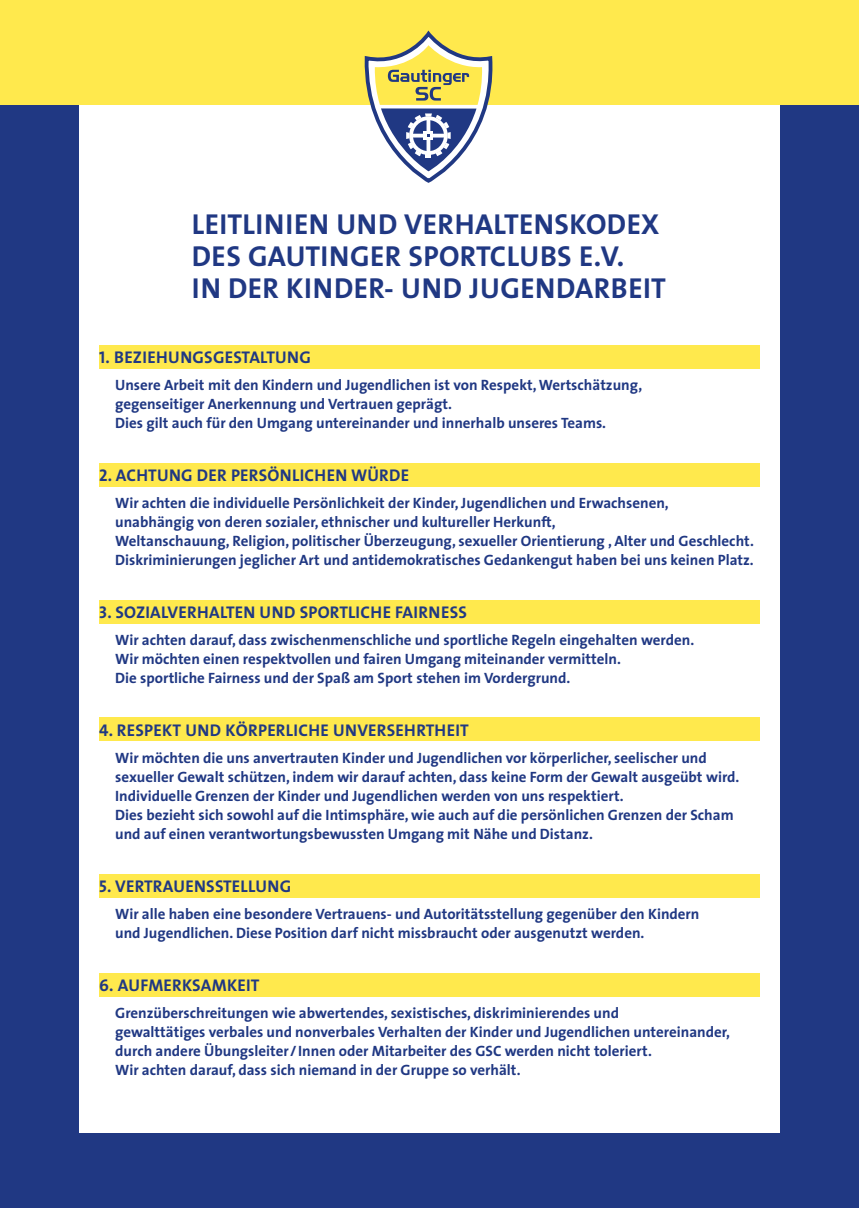
<style>
.page{position:relative;width:859px;height:1208px;background:#fff}
.page>*{position:absolute;margin:0;border:0;box-sizing:border-box;transform-origin:0 0}
.t1{font:700 29px/32px "The Sans";letter-spacing:.015em;color:#203883}
.t2{font:700 17px "The Sans";letter-spacing:.015em;color:#203883}
.t3{font:700 15px/19px "The Sans";color:#203883}
.s1{font-family:"The Sans Bold Caps";font-weight:400}
</style>
<div class="page">
<div style="left:0;top:105px;width:859px;height:1103px;background:#203883"></div>
<div style="left:79px;top:91px;width:701px;height:1041px;background:#fff"></div>
<div style="left:99px;top:345px;width:660px;height:24px;background:#ffe94d"></div>
<div style="left:99px;top:463px;width:660px;height:24px;background:#ffe94d"></div>
<div style="left:99px;top:600px;width:660px;height:23px;background:#ffe94d"></div>
<div style="left:99px;top:718px;width:660px;height:23px;background:#ffe94d"></div>
<div style="left:99px;top:874px;width:660px;height:23px;background:#ffe94d"></div>
<div style="left:99px;top:973px;width:660px;height:23px;background:#ffe94d"></div>
<div style="left:0;top:0;width:859px;height:105px;background:#ffe94d"></div>
<svg style="left:364px;top:34px;width:129px;height:149px"></svg>
<h1 class="t1" style="left:192px;top:211px;width:476px">LEITLINIEN UND VERHALTENSKODEX<br>DES GAUTINGER SPORTCLUBS E.V.<br>IN DER KINDER- UND JUGENDARBEIT</h1>
<p class="t2" style="left:99px;top:350px;width:213px"><span class="s1">1.</span> BEZIEHUNGSGESTALTUNG</p>
<p class="t3" style="left:115px;top:377px;width:529px">Unsere Arbeit mit den Kindern und Jugendlichen ist von Respekt,Wertschätzung, gegenseitiger Anerkennung und Vertrauen geprägt.<br>Dies gilt auch für den Umgang untereinander und innerhalb unseres Teams.</p>
<p class="t2" style="left:99px;top:468px;width:311px"><span class="s1">2.</span> ACHTUNG DER PERSÖNLICHEN WÜRDE</p>
<p class="t3" style="left:115px;top:495px;width:640px">Wir achten die individuelle Persönlichkeit der Kinder, Jugendlichen und Erwachsenen,<br>unabhängig von deren sozialer, ethnischer und kultureller Herkunft,<br>Weltanschauung, Religion, politischer Überzeugung, sexueller Orientierung , Alter und Geschlecht.<br>Diskriminierungen jeglicher Art und antidemokratisches Gedankengut haben bei uns keinen Platz.</p>
<p class="t2" style="left:99px;top:605px;width:369px"><span class="s1">3.</span> SOZIALVERHALTEN UND SPORTLICHE FAIRNESS</p>
<p class="t3" style="left:115px;top:632px;width:581px">Wir achten darauf, dass zwischenmenschliche und sportliche Regeln eingehalten werden.<br>Wir möchten einen respektvollen und fairen Umgang miteinander vermitteln.<br>Die sportliche Fairness und der Spaß am Sport stehen im Vordergrund.</p>
<p class="t2" style="left:99px;top:723px;width:371px"><span class="s1">4.</span> RESPEKT UND KÖRPERLICHE UNVERSEHRTHEIT</p>
<p class="t3" style="left:115px;top:750px;width:626px">Wir möchten die uns anvertrauten Kinder und Jugendlichen vor körperlicher, seelischer und sexueller Gewalt schützen, indem wir darauf achten, dass keine Form der Gewalt ausgeübt wird.<br>Individuelle Grenzen der Kinder und Jugendlichen werden von uns respektiert.<br>Dies bezieht sich sowohl auf die Intimsphäre, wie auch auf die persönlichen Grenzen der Scham und auf einen verantwortungsbewussten Umgang mit Nähe und Distanz.</p>
<p class="t2" style="left:99px;top:879px;width:193px"><span class="s1">5</span>. VERTRAUENSSTELLUNG</p>
<p class="t3" style="left:115px;top:906px;width:586px">Wir alle haben eine besondere Vertrauens- und Autoritätsstellung gegenüber den Kindern und Jugendlichen. Diese Position darf nicht missbraucht oder ausgenutzt werden.</p>
<p class="t2" style="left:99px;top:978px;width:162px"><span class="s1">6.</span> AUFMERKSAMKEIT</p>
<p class="t3" style="left:115px;top:1005px;width:616px">Grenzüberschreitungen wie abwertendes, sexistisches, diskriminierendes und<br>gewalttätiges verbales und nonverbales Verhalten der Kinder und Jugendlichen untereinander, durch andere Übungsleiter/Innen oder Mitarbeiter des GSC werden nicht toleriert.<br>Wir achten darauf, dass sich niemand in der Gruppe so verhält.</p>
</div>
